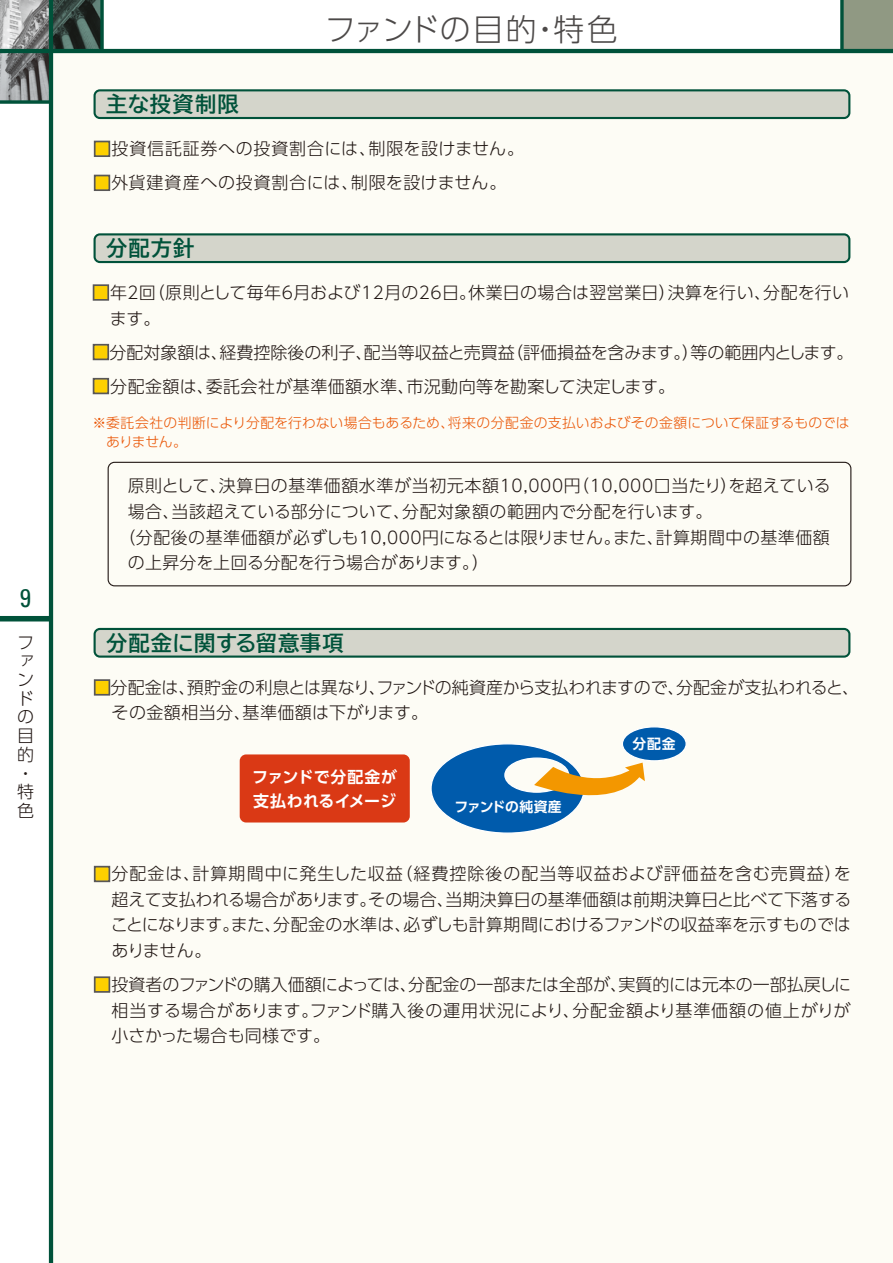
<style>
.page{position:relative;width:893px;height:1263px;background:#fff}
.page>*{position:absolute;margin:0;border:0;box-sizing:border-box;transform-origin:0 0}
.t1{font:300 30.9px "UD Shin Go Pro";letter-spacing:.005em;color:#4c4948}
.t2{font:condensed 25.5px "Univers";color:#00523a}
.t3{font:700 21.3px "TBUD Go Std";letter-spacing:.04em;color:#00523a}
.t4{font:300 16.95px/18.8px "UD Shin Go Pro";letter-spacing:.01em;color:#221815}
.t5{font:300 16.95px "UD Shin Go Pro";letter-spacing:.04em;color:#221815}
.t6{font:300 16.95px "UD Shin Go Pro";letter-spacing:.03em;color:#221815}
.t7{font:300 16.95px "UD Shin Go Pro";letter-spacing:.035em;color:#221815}
.t8{font:700 15.9px/23.4px "UD Shin Go Pro De";letter-spacing:.02em;color:#fff}
.t9{font:300 13.8px/19.2px "UD Shin Go Pro";letter-spacing:.005em;color:#ea5504}
.t10{font:700 13.8px "UD Shin Go Pro De";letter-spacing:-.025em;color:#fff}
.t11{font:700 13.8px "UD Shin Go Pro De";letter-spacing:.03em;color:#fff}
.s1{color:#fdd000}
</style>
<div class="page">
<img style="left:0;top:0;width:49px;height:49px">
<div style="left:842px;top:0;width:51px;height:51px;background:#909983"></div>
<hr style="left:892px;top:0;width:1px;height:51px;background:#bec0b2">
<svg style="left:840px;top:0;width:4px;height:49px"></svg>
<svg style="left:0;top:53px;width:49px;height:47px;background:#838485"></svg>
<svg style="left:53px;top:0;width:47px;height:49px;background:#35453f"></svg>
<div style="left:51px;top:51px;width:842px;height:1212px;background:#fdfcf5"></div>
<div style="left:0;top:616px;width:51px;height:5px;background:#00523a"></div>
<hr style="left:49px;top:0;width:4px;height:1263px;background:#00523a">
<hr style="left:0;top:49px;width:893px;height:4px;background:#00523a">
<svg style="left:0;top:100px;width:49px;height:4px"></svg>
<svg style="left:100px;top:0;width:4px;height:49px"></svg>
<svg style="left:94px;top:628px;width:756px;height:30px;background:#b6c2b6"></svg>
<div style="left:94px;top:679px;width:16px;height:17px;border:2px solid #595757"></div>
<div style="left:94px;top:866px;width:16px;height:16px;border:2px solid #595757"></div>
<div style="left:94px;top:976px;width:16px;height:17px;border:2px solid #595757"></div>
<div style="left:622px;top:727px;width:64px;height:34px;background:#005bac;border-radius:50%"></div>
<div style="left:622px;top:726px;width:65px;height:35px;border:1px solid #fff;border-radius:50%"></div>
<div style="left:240px;top:754px;width:170px;height:68px;background:#da3915;border-radius:6px"></div>
<svg style="left:431px;top:742px;width:214px;height:91px"></svg>
<svg style="left:94px;top:89px;width:756px;height:30px;background:#b5c2b6"></svg>
<div style="left:94px;top:141px;width:16px;height:16px;border:2px solid #595757"></div>
<div style="left:94px;top:175px;width:16px;height:16px;border:2px solid #595757"></div>
<svg style="left:94px;top:233px;width:756px;height:30px;background:#b6c2b6"></svg>
<div style="left:93px;top:284px;width:16px;height:17px;border:2px solid #595757"></div>
<div style="left:93px;top:344px;width:16px;height:16px;border:2px solid #595757"></div>
<div style="left:93px;top:378px;width:16px;height:16px;border:2px solid #595757"></div>
<div style="left:108px;top:462px;width:743px;height:124px;border:1px solid #221815;border-radius:6px"></div>
<h1 class="t1" style="left:325px;top:4px;width:295px">ファンドの目的・特色</h1>
<p class="t3" style="left:106px;top:87px;width:134px">主な投資制限</p>
<p class="t5" style="left:94px;top:135px;width:432px"><span class="s1">■</span>投資信託証券への投資割合には、制限を設けません。</p>
<p class="t7" style="left:94px;top:169px;width:414px"><span class="s1">■</span>外貨建資産への投資割合には、制限を設けません。</p>
<h2 class="t2" style="left:20px;top:582px;width:13px">9</h2>
<p class="t3" style="left:106px;top:231px;width:90px">分配方針</p>
<p class="t4" style="left:110px;top:279px;width:741px;line-height:25.5px;text-indent:-17px"><span class="s1">■</span>年２回（原則として毎年6月および12月の26日。休業日の場合は翌営業日）決算を行い、分配を行います。</p>
<p class="t4" style="left:92px;top:342px;width:762px"><span class="s1">■</span>分配対象額は、経費控除後の利子、配当等収益と売買益（評価損益を含みます。）等の範囲内とします。</p>
<p class="t4" style="left:92px;top:376px;width:584px"><span class="s1">■</span>分配金額は、委託会社が基準価額水準、市況動向等を勘案して決定します。</p>
<p class="t9" style="left:106px;top:413px;width:745px;text-indent:-14px">※委託会社の判断により分配を行わない場合もあるため、将来の分配金の支払いおよびその金額について保証するものではありません。</p>
<p class="t5" style="left:128px;top:472px;width:704px">原則として、決算日の基準価額水準が当初元本額10,000円（10,000口当たり）を超えている</p>
<p class="t4" style="left:128px;top:502px;width:586px">場合、当該超えている部分について、分配対象額の範囲内で分配を行います。</p>
<p class="t6" style="left:118px;top:523px;width:713px">（分配後の基準価額が必ずしも10,000円になるとは限りません。また、計算期間中の基準価額</p>
<p class="t4" style="left:128px;top:553px;width:363px">の上昇分を上回る分配を行う場合があります。）</p>
<p class="t4" style="left:17px;top:632px;width:18px">ファンドの目的・特色</p>
<p class="t3" style="left:106px;top:625px;width:239px">分配金に関する留意事項</p>
<p class="t4" style="left:112px;top:674px;width:749px;line-height:25.5px;text-indent:-18px"><span class="s1">■</span>分配金は、預貯金の利息とは異なり、ファンドの純資産から支払われますので、分配金が支払われると、その金額相当分、基準価額は下がります。</p>
<p class="t11" style="left:633px;top:732px;width:45px">分配金</p>
<p class="t8" style="left:252px;top:765px;width:146px">ファンドで分配金が支払われるイメージ</p>
<p class="t10" style="left:455px;top:795px;width:109px">ファンドの純資産</p>
<p class="t4" style="left:111px;top:861px;width:742px;line-height:25.5px;text-align:justify;text-indent:-17px"><span class="s1">■</span>分配金は、計算期間中に発生した収益（経費控除後の配当等収益および評価益を含む売買益）を超えて支払われる場合があります。その場合、当期決算日の基準価額は前期決算日と比べて下落することになります。また、分配金の水準は、必ずしも計算期間におけるファンドの収益率を示すものではありません。</p>
<p class="t4" style="left:112px;top:971px;width:741px;line-height:25.5px;text-align:justify;text-indent:-18px"><span class="s1">■</span>投資者のファンドの購入価額によっては、分配金の一部または全部が、実質的には元本の一部払戻しに相当する場合があります。ファンド購入後の運用状況により、分配金額より基準価額の値上がりが小さかった場合も同様です。</p>
</div>
